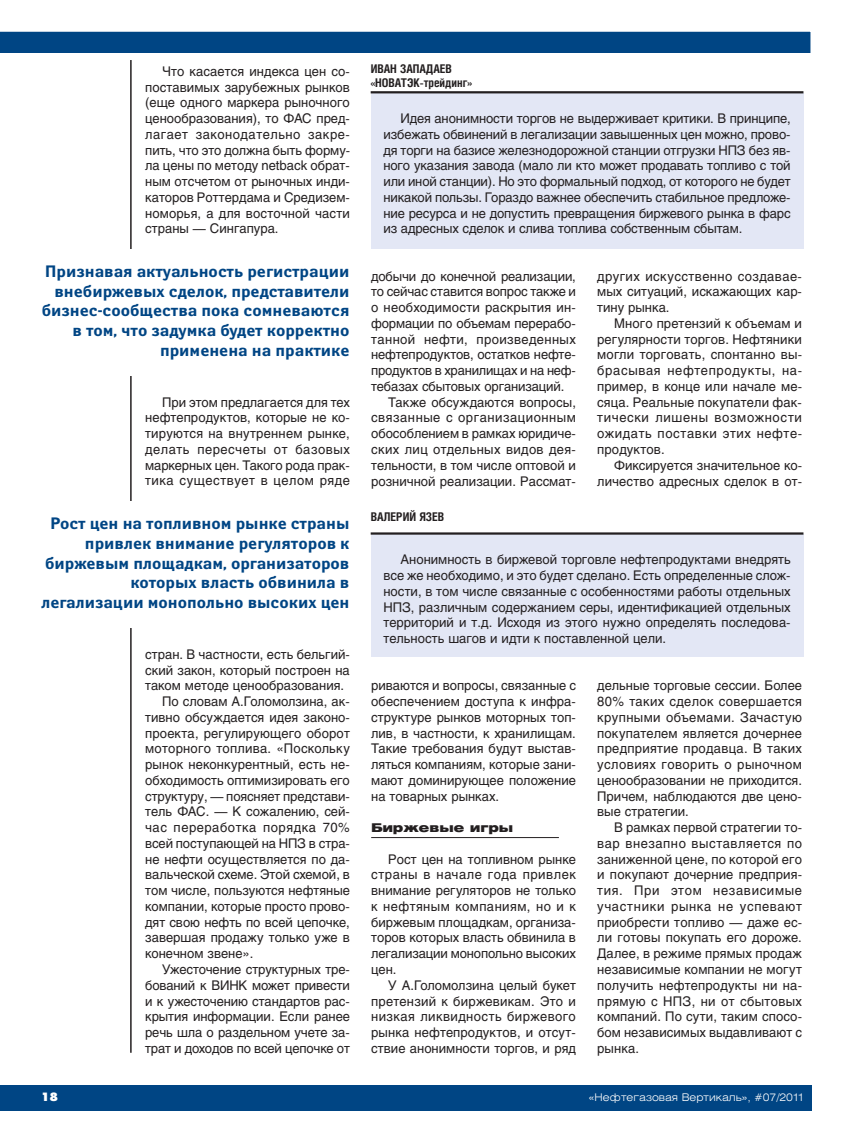
<style>
.page{position:relative;width:854px;height:1131px;background:#fff}
.page>*{position:absolute;margin:0;border:0;box-sizing:border-box;transform-origin:0 0}
.t1{font:700 16.5px/19.8px "Yanus C";color:#004584;text-align:right}
.t2{font:13.2px/15.8px "Helios";color:#231f20;text-align:justify}
.t3{font:13.2px "Helios";letter-spacing:.04em;color:#231f20}
.t4{font:13.2px "Helios";letter-spacing:.02em;color:#231f20}
.t5{font:13.2px "Helios";letter-spacing:.03em;color:#231f20}
.t6{font:13.2px "Helios";letter-spacing:.025em;color:#231f20}
.t7{font:700 12px/13.5px "Helios Cond";color:#231f20}
.t8{font:900 12px "Helios Ext";letter-spacing:.005em;color:#231f20}
.t9{font:12px "Futura Futuris XC";color:#fff}
.t10{font:300 10.5px "Helios Ext";color:#fff}
</style>
<div class="page">
<div style="left:0;top:1085px;width:811px;height:25px;background:#004584"></div>
<hr style="left:371px;top:837px;width:187px;height:1px;background:#231f20">
<div style="left:0;top:31px;width:811px;height:22px;background:#004584"></div>
<hr style="left:130px;top:60px;width:1px;height:992px;background:#231f20">
<div style="left:37px;top:249px;width:312px;height:126px;background:#fff"></div>
<div style="left:37px;top:501px;width:312px;height:126px;background:#fff"></div>
<div style="left:370px;top:92px;width:433px;height:157px;background:#e3e7f5"></div>
<hr style="left:370px;top:91px;width:433px;height:2px;background:#231f20">
<div style="left:370px;top:533px;width:433px;height:124px;background:#e3e7f5"></div>
<hr style="left:370px;top:532px;width:433px;height:2px;background:#231f20">
<p class="t2" style="left:145px;top:65px;width:206px;text-indent:17px">Что касается индекса цен со&shy;поставимых зарубежных рынков (еще одного маркера рыночного ценообразования), то ФАС пред&shy;лагает законодательно закре&shy;пить, что это должна быть форму&shy;ла цены по методу netback обрат&shy;ным отсчетом от рыночных инди&shy;каторов Роттердама и Средизем&shy;номорья, а для восточной части страны — Сингапура.</p>
<p class="t1" style="left:42px;top:263px;width:309px">Признавая актуальность регистрации внебиржевых сделок, представители бизнес-сообщества пока сомневаются в том, что задумка будет корректно применена на практике</p>
<p class="t2" style="left:145px;top:395px;width:206px;text-indent:17px">При этом предлагается для тех нефтепродуктов, которые не ко&shy;тируются на внутреннем рынке, делать пересчеты от базовых маркерных цен. Такого рода прак&shy;тика существует в целом ряде</p>
<p class="t1" style="left:41px;top:515px;width:309px">Рост цен на топливном рынке страны привлек внимание регуляторов к биржевым площадкам, организаторов которых власть обвинила в легализации монопольно высоких цен</p>
<p class="t9" style="left:41px;top:1092px;width:18px">18</p>
<p class="t2" style="left:145px;top:647px;width:206px">стран. В частности, есть бельгий-</p>
<p class="t2" style="left:145px;top:663px;width:206px">ский закон, который построен на</p>
<p class="t2" style="left:145px;top:679px;width:200px">таком методе ценообразования.</p>
<p class="t2" style="left:162px;top:695px;width:189px">По словам А.Голомолзина, ак-</p>
<p class="t2" style="left:145px;top:710px;width:206px">тивно обсуждается идея законо-</p>
<p class="t2" style="left:145px;top:726px;width:206px">проекта, регулирующего оборот</p>
<p class="t4" style="left:145px;top:743px;width:206px">моторного топлива. «Поскольку</p>
<p class="t2" style="left:145px;top:758px;width:206px">рынок неконкурентный, есть не-</p>
<p class="t2" style="left:145px;top:773px;width:206px">обходимость оптимизировать его</p>
<p class="t2" style="left:145px;top:789px;width:206px">структуру, — поясняет представи-</p>
<p class="t2" style="left:145px;top:805px;width:206px">тель ФАС. — К сожалению, сей-</p>
<p class="t3" style="left:145px;top:822px;width:206px">час переработка порядка 70%</p>
<p class="t2" style="left:145px;top:836px;width:206px">всей поступающей на НПЗ в стра-</p>
<p class="t2" style="left:145px;top:852px;width:206px">не нефти осуществляется по да-</p>
<p class="t2" style="left:145px;top:868px;width:206px">вальческой схеме. Этой схемой, в</p>
<p class="t2" style="left:145px;top:884px;width:206px">том числе, пользуются нефтяные</p>
<p class="t2" style="left:145px;top:899px;width:206px">компании, которые просто прово-</p>
<p class="t2" style="left:145px;top:915px;width:206px">дят свою нефть по всей цепочке,</p>
<p class="t2" style="left:145px;top:931px;width:206px">завершая продажу только уже в</p>
<p class="t2" style="left:145px;top:947px;width:110px">конечном звене».</p>
<p class="t2" style="left:162px;top:962px;width:189px">Ужесточение структурных тре-</p>
<p class="t2" style="left:145px;top:978px;width:206px">бований к ВИНК может привести</p>
<p class="t2" style="left:145px;top:994px;width:206px">и к ужесточению стандартов рас-</p>
<p class="t2" style="left:145px;top:1010px;width:206px">крытия информации. Если ранее</p>
<p class="t2" style="left:145px;top:1025px;width:206px">речь шла о раздельном учете за-</p>
<p class="t2" style="left:145px;top:1041px;width:206px">трат и доходов по всей цепочке от</p>
<p class="t7" style="left:370px;top:63px;width:103px">ИВАН ЗАПАДАЕВ «НОВАТЭК-трейдинг»</p>
<p class="t2" style="left:383px;top:112px;width:408px;text-indent:17px">Идея анонимности торгов не выдерживает критики. В принципе, избежать обвинений в легализации завышенных цен можно, прово&shy;дя торги на базисе железнодорожной станции отгрузки НПЗ без яв&shy;ного указания завода (мало ли кто может продавать топливо с той или иной станции). Но это формальный подход, от которого не будет никакой пользы. Гораздо важнее обеспечить стабильное предложе&shy;ние ресурса и не допустить превращения биржевого рынка в фарс из адресных сделок и слива топлива собственным сбытам.</p>
<p class="t2" style="left:371px;top:269px;width:206px">добычи до конечной реализации,</p>
<p class="t2" style="left:371px;top:285px;width:206px">то сейчас ставится вопрос также и</p>
<p class="t2" style="left:371px;top:301px;width:206px">о необходимости раскрытия ин-</p>
<p class="t2" style="left:371px;top:317px;width:206px">формации по объемам перерабо-</p>
<p class="t5" style="left:371px;top:334px;width:206px">танной нефти, произведенных</p>
<p class="t2" style="left:371px;top:348px;width:206px">нефтепродуктов, остатков нефте-</p>
<p class="t2" style="left:371px;top:364px;width:206px">продуктов в хранилищах и на неф-</p>
<p class="t2" style="left:371px;top:380px;width:195px">тебазах сбытовых организаций.</p>
<p class="t2" style="left:388px;top:395px;width:189px">Также обсуждаются вопросы,</p>
<p class="t3" style="left:371px;top:413px;width:206px">связанные с организационным</p>
<p class="t2" style="left:371px;top:427px;width:206px">обособлением в рамках юридиче-</p>
<p class="t6" style="left:371px;top:444px;width:206px">ских лиц отдельных видов дея-</p>
<p class="t2" style="left:371px;top:458px;width:206px">тельности, в том числе оптовой и</p>
<p class="t2" style="left:371px;top:474px;width:206px">розничной реализации. Рассмат-</p>
<p class="t7" style="left:370px;top:511px;width:75px">ВАЛЕРИЙ ЯЗЕВ</p>
<p class="t2" style="left:597px;top:269px;width:206px">других искусственно создавае&shy;мых ситуаций, искажающих кар&shy;тину рынка.</p>
<p class="t2" style="left:597px;top:317px;width:206px;text-indent:17px">Много претензий к объемам и регулярности торгов. Нефтяники могли торговать, спонтанно вы&shy;брасывая нефтепродукты, на&shy;пример, в конце или начале ме&shy;сяца. Реальные покупатели фак&shy;тически лишены возможности ожидать поставки этих нефте&shy;продуктов.</p>
<p class="t2" style="left:597px;top:458px;width:206px;text-align:right">Фиксируется значительное ко&shy;личество адресных сделок в от-</p>
<p class="t2" style="left:383px;top:553px;width:408px;text-indent:17px">Анонимность в биржевой торговле нефтепродуктами внедрять все же необходимо, и это будет сделано. Есть определенные слож&shy;ности, в том числе связанные с особенностями работы отдельных НПЗ, различным содержанием серы, идентификацией отдельных территорий и т.д. Исходя из этого нужно определять последова&shy;тельность шагов и идти к поставленной цели.</p>
<p class="t2" style="left:371px;top:679px;width:206px">риваются и вопросы, связанные с обеспечением доступа к инфра&shy;структуре рынков моторных топ&shy;лив, в частности, к хранилищам.<br>Такие требования будут выстав&shy;ляться компаниям, которые зани&shy;мают доминирующее положение на товарных рынках.</p>
<p class="t8" style="left:371px;top:823px;width:144px">Биржевые игры</p>
<p class="t2" style="left:371px;top:852px;width:206px;text-indent:17px">Рост цен на топливном рынке страны в начале года привлек внимание регуляторов не только к нефтяным компаниям, но и к биржевым площадкам, организа&shy;торов которых власть обвинила в легализации монопольно высоких цен.</p>
<p class="t2" style="left:371px;top:978px;width:206px;text-indent:17px">У А.Голомолзина целый букет претензий к биржевикам. Это и низкая ликвидность биржевого рынка нефтепродуктов, и отсут&shy;ствие анонимности торгов, и ряд</p>
<p class="t2" style="left:597px;top:679px;width:206px">дельные торговые сессии. Более 80% таких сделок совершается крупными объемами. Зачастую покупателем является дочернее предприятие продавца. В таких условиях говорить о рыночном ценообразовании не приходится.<br>Причем, наблюдаются две цено&shy;вые стратегии.</p>
<p class="t2" style="left:597px;top:821px;width:206px;text-indent:17px">В рамках первой стратегии то&shy;вар внезапно выставляется по заниженной цене, по которой его и покупают дочерние предприя&shy;тия. При этом независимые участники рынка не успевают приобрести топливо — даже ес&shy;ли готовы покупать его дороже.<br>Далее, в режиме прямых продаж независимые компании не могут получить нефтепродукты ни на&shy;прямую с НПЗ, ни от сбытовых компаний. По сути, таким спосо&shy;бом независимых выдавливают с рынка.</p>
<p class="t10" style="left:588px;top:1092px;width:216px">«Нефтегазовая Вертикаль», #07/2011</p>
</div>
